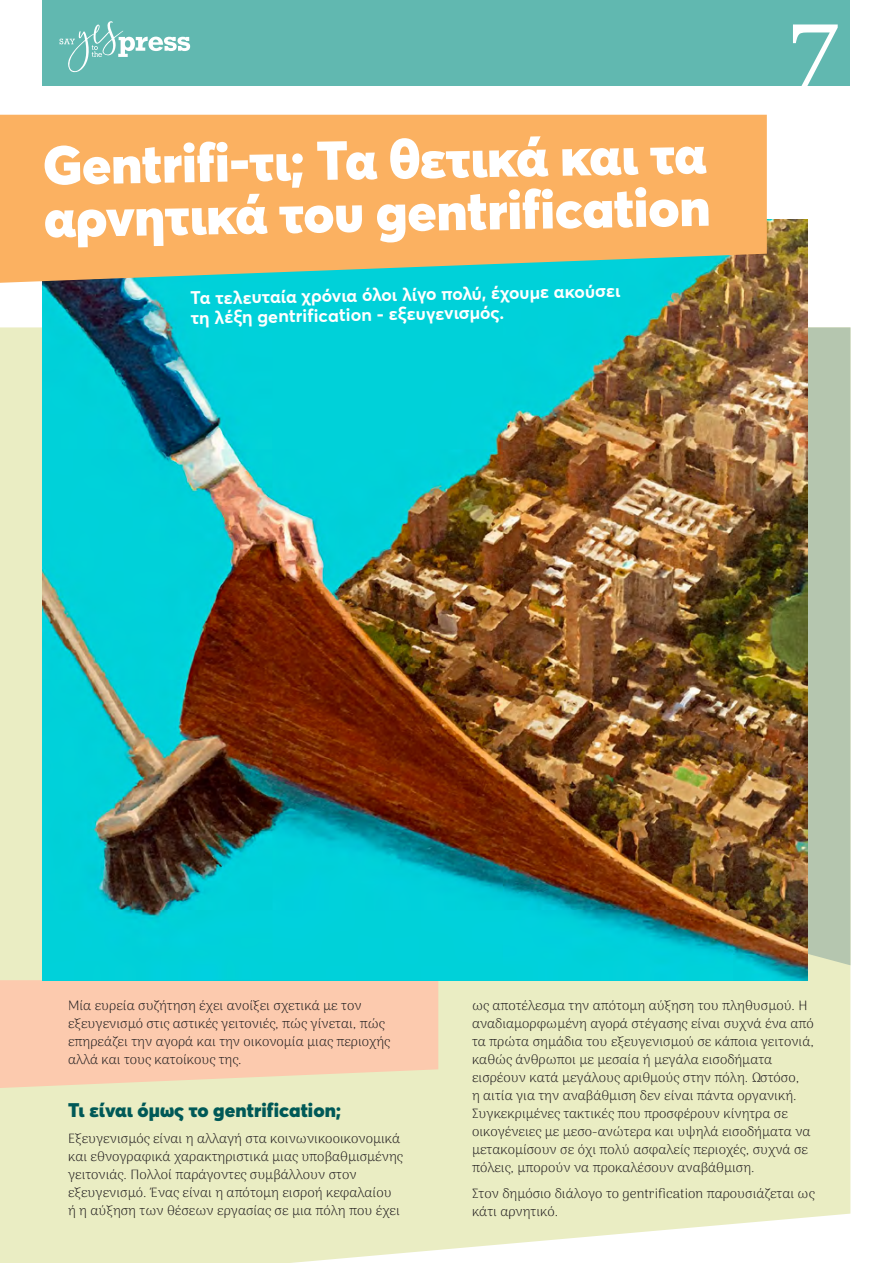
<style>
.page{position:relative;width:893px;height:1263px;background:#fff}
.page>*{position:absolute;margin:0;border:0;box-sizing:border-box;transform-origin:0 0}
.t1{font:97.5px "Georgia";color:#fff}
.t2{font:900 54px/52.5px "Averta";color:#fff}
.t3{font:900 19.5px "Averta";color:#005957}
.t4{font:700 18px/19.5px "Averta";color:#fff}
.t5{font:100 13.5px/18px "Arima";color:#231f20}
</style>
<div class="page">
<div style="left:0;top:327px;width:850px;height:936px;background:#eaedc3"></div>
<div style="left:808px;top:327px;width:42px;height:638px;background:#b5c6af"></div>
<svg style="left:0;top:980px;width:438px;height:108px;background:#f8cdb0"></svg>
<img style="left:43px;top:219px;width:765px;height:761px">
<div style="left:43px;top:0;width:807px;height:85px;background:#61b8b0"></div>
<svg style="left:60px;top:21px;width:130px;height:51px"></svg>
<svg style="left:0;top:115px;width:767px;height:168px;background:#e7b269"></svg>
<h2 class="t2" style="left:43px;top:139px;width:668px;rotate:-1deg">Gentrifi-τι; Τα θετικά και τα αρνητικά του gentrification</h2>
<h3 class="t4" style="left:190px;top:288px;width:432px;rotate:-1deg">Τα τελευταία χρόνια όλοι λίγο πολύ, έχουμε ακούσει τη λέξη gentrification - εξευγενισμός.</h3>
<h1 class="t1" style="left:789px;top:-29px;width:50px">7</h1>
<p class="t5" style="left:68px;top:996px;width:324px">Μία ευρεία συζήτηση έχει ανοίξει σχετικά με τον εξευγενισμό στις αστικές γειτονιές, πώς γίνεται, πώς επηρεάζει την αγορά και την οικονομία μιας περιοχής αλλά και τους κατοίκους της.</p>
<h3 class="t3" style="left:68px;top:1097px;width:274px">Τι είναι όμως το gentrification;</h3>
<p class="t5" style="left:68px;top:1129px;width:336px">Εξευγενισμός είναι η αλλαγή στα κοινωνικοοικονομικά και εθνογραφικά χαρακτηριστικά μιας υποβαθμισμένης γειτονιάς. Πολλοί παράγοντες συμβάλλουν στον εξευγενισμό. Ένας είναι η απότομη εισροή κεφαλαίου ή η αύξηση των θέσεων εργασίας σε μια πόλη που έχει</p>
<p class="t5" style="left:472px;top:996px;width:343px">ως αποτέλεσμα την απότομη αύξηση του πληθυσμού. Η αναδιαμορφωμένη αγορά στέγασης είναι συχνά ένα από τα πρώτα σημάδια του εξευγενισμού σε κάποια γειτονιά, καθώς άνθρωποι με μεσαία ή μεγάλα εισοδήματα εισρέουν κατά μεγάλους αριθμούς στην πόλη. Ωστόσο,<br>η αιτία για την αναβάθμιση δεν είναι πάντα οργανική.<br>Συγκεκριμένες τακτικές που προσφέρουν κίνητρα σε οικογένειες με μεσο-ανώτερα και υψηλά εισοδήματα να μετακομίσουν σε όχι πολύ ασφαλείς περιοχές, συχνά σε πόλεις, μπορούν να προκαλέσουν αναβάθμιση.</p>
<p class="t5" style="left:472px;top:1184px;width:344px">Στον δημόσιο διάλογο το gentrification παρουσιάζεται ως κάτι αρνητικό.</p>
</div>
